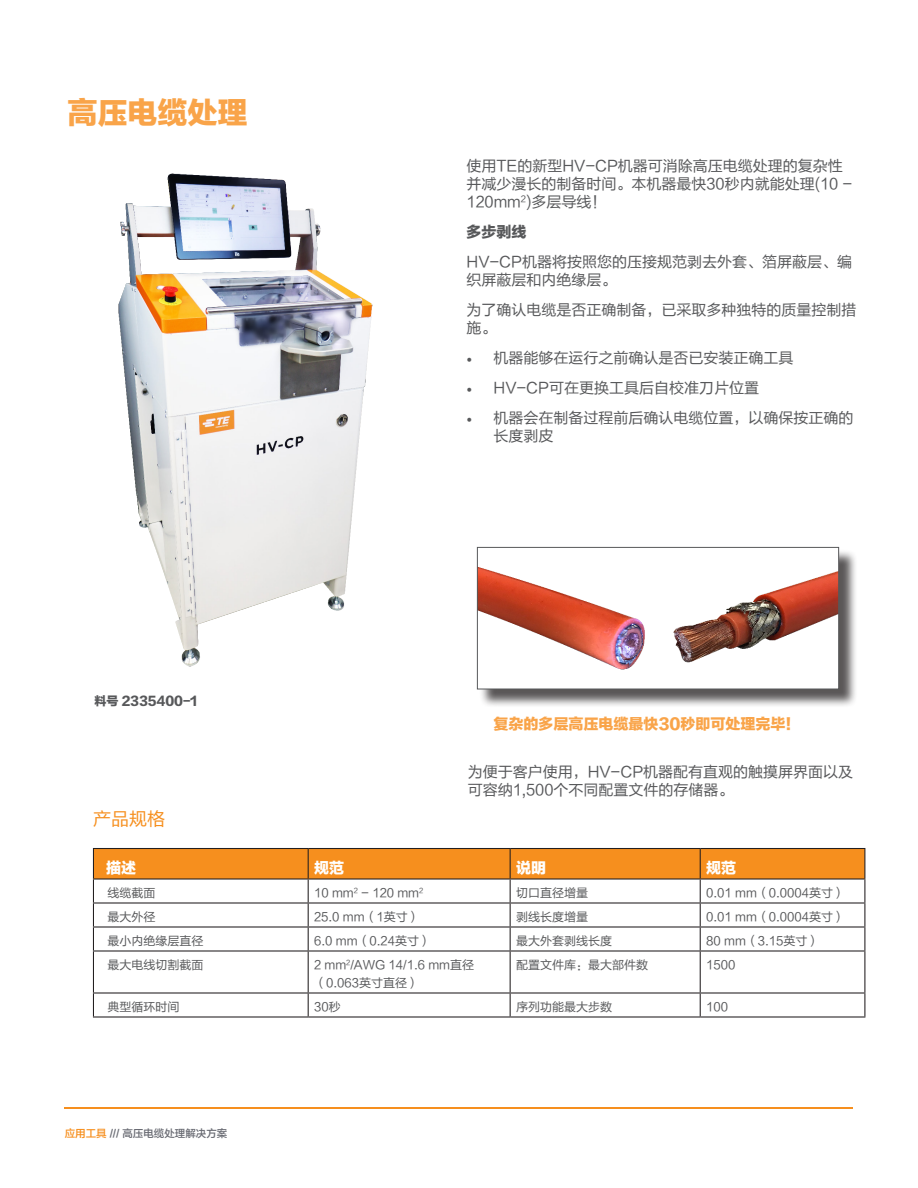
<style>
.page{position:relative;width:918px;height:1188px;background:#fff}
.page>*{position:absolute;margin:0;border:0;box-sizing:border-box;transform-origin:0 0}
.B_Body_Bullet{font:30px "FZLTTHJW GB1 0";color:#f9a449}
.B_Body_Copy_Subhead{font:18px "FZLTHJW GB1 0";color:#f68f1e}
.B_Body_Bullet-2{font:15px/18px "FZLTHJW GB1 0";color:#57585a}
.B_Body_Bullet-3{font:15px "FZLTTHJW GB1 0";color:#f9a449}
.B_Body_Bullet-4{font:15px "FZLTTHJW GB1 0";color:#fff}
.B_Body_Bullet-5{font:15px "FZLTTHJW GB1 0";color:#57585a}
.B_Body_Bullet-6{font:12px/18px "FZLTHJW GB1 0";color:#57585a}
.B_Body_Bullet-7{font:12px "FZLTTHJW GB1 0";color:#57585a}
.t1{font:10.5px "FZLTZHK GBK1 0";color:#696b73}
.s1{font-family:"Minion Pro"}
.s2{color:#f68f1e}
</style>
<div class="page">
<hr style="left:93px;top:848px;width:215px;height:1px;background:#231f20">
<hr style="left:308px;top:848px;width:202px;height:1px;background:#231f20">
<hr style="left:510px;top:848px;width:190px;height:1px;background:#231f20">
<hr style="left:700px;top:848px;width:165px;height:1px;background:#231f20">
<svg style="left:93px;top:849px;width:772px;height:101px"></svg>
<hr style="left:93px;top:950px;width:215px;height:2px;background:#231f20">
<hr style="left:93px;top:952px;width:1px;height:40px;background:#231f20">
<hr style="left:308px;top:950px;width:202px;height:2px;background:#231f20">
<hr style="left:308px;top:952px;width:1px;height:40px;background:#231f20">
<hr style="left:510px;top:950px;width:190px;height:2px;background:#231f20">
<hr style="left:510px;top:952px;width:1px;height:40px;background:#231f20">
<hr style="left:700px;top:950px;width:165px;height:2px;background:#231f20">
<hr style="left:700px;top:952px;width:1px;height:40px;background:#231f20">
<hr style="left:864px;top:952px;width:1px;height:40px;background:#231f20">
<hr style="left:93px;top:992px;width:215px;height:2px;background:#231f20">
<svg style="left:93px;top:994px;width:1px;height:22px"></svg>
<hr style="left:308px;top:992px;width:202px;height:2px;background:#231f20">
<svg style="left:308px;top:994px;width:1px;height:22px"></svg>
<hr style="left:510px;top:992px;width:190px;height:2px;background:#231f20">
<svg style="left:510px;top:994px;width:1px;height:22px"></svg>
<hr style="left:700px;top:992px;width:165px;height:2px;background:#231f20">
<svg style="left:700px;top:994px;width:1px;height:22px"></svg>
<svg style="left:864px;top:994px;width:1px;height:22px"></svg>
<hr style="left:93px;top:1016px;width:215px;height:2px;background:#231f20">
<hr style="left:308px;top:1016px;width:202px;height:2px;background:#231f20">
<hr style="left:510px;top:1016px;width:190px;height:2px;background:#231f20">
<hr style="left:700px;top:1016px;width:165px;height:2px;background:#231f20">
<img style="left:118px;top:173px;width:255px;height:494px">
<div style="left:479px;top:549px;width:378px;height:159px;background:#231f20;opacity:.75"></div>
<img style="left:479px;top:549px;width:358px;height:138px">
<div style="left:477px;top:547px;width:362px;height:142px;border:1px solid #57585a"></div>
<hr style="left:65px;top:1107px;width:788px;height:1px;background:#f68f1e">
<p class="B_Body_Bullet" style="left:67px;top:96px;width:181px">高压电缆处理</p>
<p class="B_Body_Bullet-7" style="left:94px;top:694px;width:104px">料号 2335400-1</p>
<p class="B_Body_Copy_Subhead" style="left:93px;top:809px;width:74px">产品规格</p>
<p class="B_Body_Bullet-2" style="left:467px;top:157px;width:387px">使用TE的新型HV-CP机器可消除高压电缆处理的复杂性并减少漫长的制备时间。本机器最快30秒内就能处理(10 -<br>120mm<sup>2</sup>)多层导线！</p>
<p class="B_Body_Bullet-5" style="left:467px;top:224px;width:61px">多步剥线</p>
<p class="B_Body_Bullet-2" style="left:467px;top:253px;width:387px">HV-CP机器将按照您的压接规范剥去外套、箔屏蔽层、编织屏蔽层和内绝缘层。</p>
<p class="B_Body_Bullet-2" style="left:467px;top:301px;width:391px">为了确认电缆是否正确制备，已采取多种独特的质量控制措施。</p>
<p class="B_Body_Bullet-2" style="left:467px;top:349px;width:329px"><span class="s1">•</span> 机器能够在运行之前确认是否已安装正确工具</p>
<p class="B_Body_Bullet-2" style="left:467px;top:379px;width:294px"><span class="s1">•</span> HV-CP可在更换工具后自校准刀片位置</p>
<p class="B_Body_Bullet-2" style="left:494px;top:409px;width:362px;text-indent:-27px"><span class="s1">•</span> 机器会在制备过程前后确认电缆位置，以确保按正确的长度剥皮</p>
<p class="B_Body_Bullet-3" style="left:494px;top:716px;width:308px">复杂的多层高压电缆最快30秒即可处理完毕！</p>
<p class="B_Body_Bullet-2" style="left:468px;top:763px;width:387px">为便于客户使用，HV-CP机器配有直观的触摸屏界面以及可容纳1,500个不同配置文件的存储器。</p>
<p class="B_Body_Bullet-4" style="left:106px;top:860px;width:31px">描述</p>
<p class="B_Body_Bullet-4" style="left:314px;top:860px;width:31px">规范</p>
<p class="B_Body_Bullet-4" style="left:516px;top:860px;width:31px">说明</p>
<p class="B_Body_Bullet-4" style="left:706px;top:860px;width:31px">规范</p>
<p class="B_Body_Bullet-6" style="left:108px;top:884px;width:49px">线缆截面</p>
<p class="B_Body_Bullet-6" style="left:314px;top:884px;width:111px">10 mm<sup>2</sup> - 120 mm<sup>2</sup></p>
<p class="B_Body_Bullet-6" style="left:516px;top:884px;width:73px">切口直径增量</p>
<p class="B_Body_Bullet-6" style="left:706px;top:884px;width:140px">0.01 mm（0.0004英寸）</p>
<p class="B_Body_Bullet-6" style="left:108px;top:908px;width:49px">最大外径</p>
<p class="B_Body_Bullet-6" style="left:314px;top:908px;width:107px">25.0 mm（1英寸）</p>
<p class="B_Body_Bullet-6" style="left:516px;top:908px;width:73px">剥线长度增量</p>
<p class="B_Body_Bullet-6" style="left:706px;top:908px;width:140px">0.01 mm（0.0004英寸）</p>
<p class="B_Body_Bullet-6" style="left:108px;top:932px;width:97px">最小内绝缘层直径</p>
<p class="B_Body_Bullet-6" style="left:314px;top:932px;width:118px">6.0 mm（0.24英寸）</p>
<p class="B_Body_Bullet-6" style="left:516px;top:932px;width:97px">最大外套剥线长度</p>
<p class="B_Body_Bullet-6" style="left:706px;top:932px;width:115px">80 mm（3.15英寸）</p>
<p class="B_Body_Bullet-6" style="left:108px;top:956px;width:97px">最大电线切割截面</p>
<p class="B_Body_Bullet-6" style="left:314px;top:956px;width:161px">2 mm<sup>2</sup>/AWG 14/1.6 mm直径（0.063英寸直径）</p>
<p class="B_Body_Bullet-6" style="left:516px;top:956px;width:133px">配置文件库：最大部件数</p>
<p class="B_Body_Bullet-6" style="left:706px;top:956px;width:31px">1500</p>
<p class="B_Body_Bullet-6" style="left:108px;top:998px;width:73px">典型循环时间</p>
<p class="B_Body_Bullet-6" style="left:314px;top:998px;width:28px">30秒</p>
<p class="B_Body_Bullet-6" style="left:516px;top:998px;width:97px">序列功能最大步数</p>
<p class="B_Body_Bullet-6" style="left:706px;top:998px;width:23px">100</p>
<p class="t1" style="left:65px;top:1128px;width:164px"><span class="s2">应用工具</span> /// 高压电缆处理解决方案</p>
</div>
